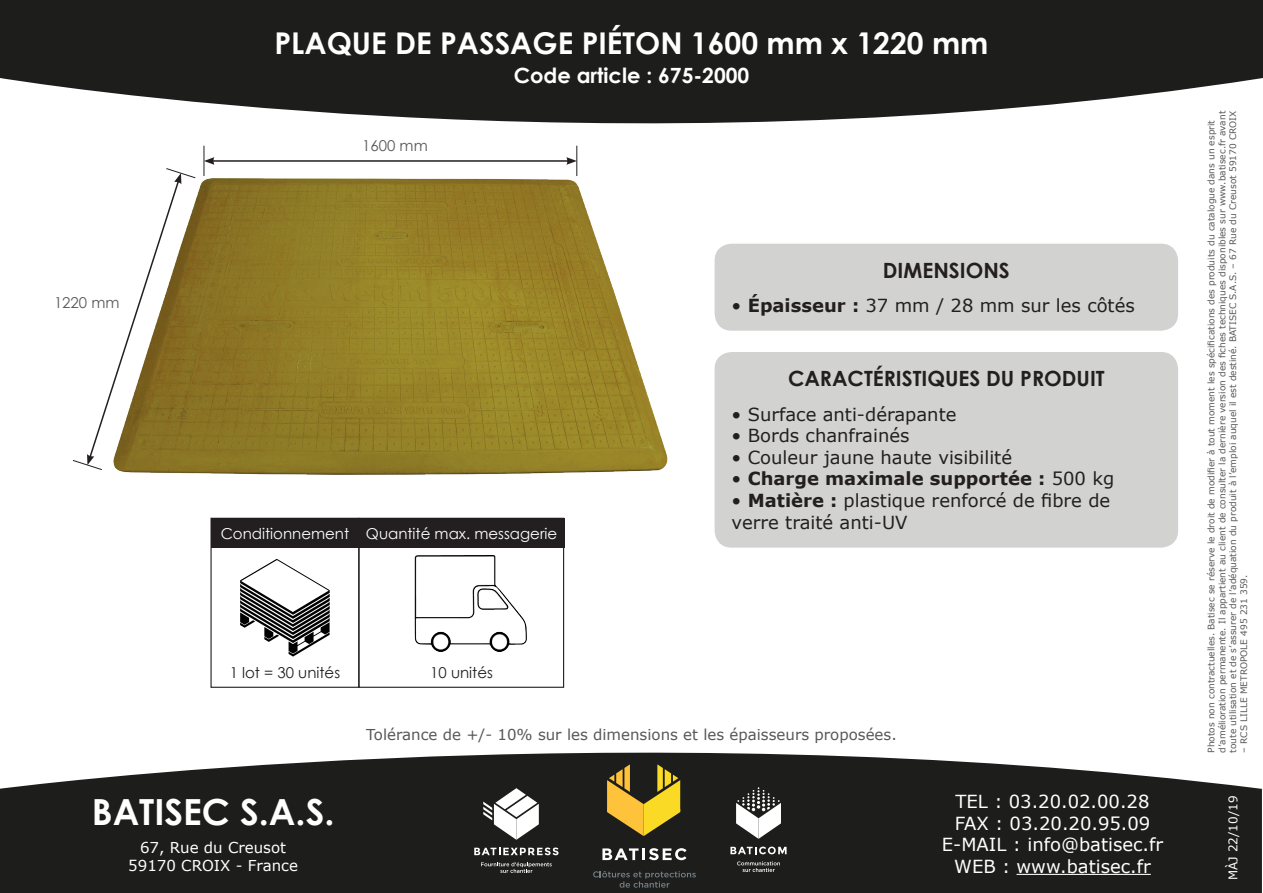
<style>
.page{position:relative;width:1263px;height:893px;background:#fff}
.page>*{position:absolute;margin:0;border:0;box-sizing:border-box;transform-origin:0 0}
.t1{font:700 36px "Century Gothic";color:#fff}
.t2{font:700 30px "Century Gothic";color:#fff}
.t3{font:700 21px "Century Gothic";color:#231f20}
.t4{font:700 21px "Century Gothic";color:#fff}
.t5{font:18px/21.6px "Verdana";color:#231f20}
.t6{font:18px/21.6px "Verdana";color:#fff;text-align:center}
.t7{font:700 18px "Verdana";color:#231f20}
.t8{font:15px "Verdana";color:#57585a}
.t9{font:15px "Century Gothic";color:#fff}
.t10{font:15px/18px "Verdana";color:#fff;text-align:center}
.t11{font:15px "Century Gothic";color:#231f20}
.t12{font:15px "Century Gothic";color:#57585a}
.t13{font:12px "Verdana";color:#fff}
.t14{font:9px/10.8px "Verdana";color:#57585a}
.s1{font-weight:700}
.s2{font-weight:400}
</style>
<div class="page">
<svg style="left:0;top:0;width:1263px;height:173px;fill:#1d1d1c"></svg>
<svg style="left:0;top:752px;width:1262px;height:141px;background:#323232"></svg>
<hr style="left:1016px;top:874px;width:135px;height:1px;background:#fff">
<svg style="left:607px;top:764px;width:73px;height:72px;background:#937b26"></svg>
<svg style="left:602px;top:848px;width:84px;height:12px"></svg>
<svg style="left:593px;top:871px;width:103px;height:17px;background:#2d2f30"></svg>
<svg style="left:730px;top:847px;width:56px;height:7px"></svg>
<svg style="left:737px;top:861px;width:43px;height:11px"></svg>
<svg style="left:736px;top:787px;width:45px;height:52px"></svg>
<svg style="left:474px;top:847px;width:84px;height:8px"></svg>
<svg style="left:483px;top:788px;width:56px;height:52px"></svg>
<svg style="left:481px;top:862px;width:71px;height:11px"></svg>
<div style="left:715px;top:244px;width:463px;height:87px;background:#d2d3d0;border-radius:17px"></div>
<div style="left:715px;top:352px;width:463px;height:196px;background:#d2d3d0;border-radius:17px"></div>
<img style="left:120px;top:173px;width:548px;height:302px">
<hr style="left:212px;top:160px;width:357px;height:2px;background:#231f20">
<svg style="left:205px;top:157px;width:9px;height:8px"></svg>
<svg style="left:566px;top:157px;width:10px;height:8px"></svg>
<hr style="left:204px;top:146px;width:1px;height:30px;background:#231f20">
<hr style="left:576px;top:146px;width:1px;height:30px;background:#231f20">
<svg style="left:72px;top:168px;width:124px;height:303px"></svg>
<div style="left:54px;top:297px;width:66px;height:11px;background:#fff"></div>
<div style="left:210px;top:518px;width:149px;height:170px;border:1px solid #231f20"></div>
<div style="left:211px;top:518px;width:148px;height:30px;background:#231f20"></div>
<svg style="left:240px;top:559px;width:90px;height:98px"></svg>
<div style="left:358px;top:518px;width:206px;height:170px;border:1px solid #231f20"></div>
<div style="left:359px;top:518px;width:205px;height:30px;background:#231f20"></div>
<img style="left:414px;top:556px;width:113px;height:96px">
<h2 class="t2" style="left:274px;top:20px;width:715px">PLAQUE DE PASSAGE PIÉTON 1600 mm x 1220 mm</h2>
<h3 class="t4" style="left:514px;top:59px;width:237px">Code article : 675-2000</h3>
<h3 class="t12" style="left:54px;top:292px;width:67px">1220 mm</h3>
<h3 class="t12" style="left:362px;top:135px;width:67px">1600 mm</h3>
<h3 class="t9" style="left:221px;top:523px;width:130px">Conditionnement</h3>
<h3 class="t9" style="left:366px;top:523px;width:193px">Quantité max. messagerie</h3>
<h3 class="t3" style="left:883px;top:254px;width:128px">DIMENSIONS</h3>
<h3 class="t5" style="left:732px;top:295px;width:405px">• <span class="s1">Épaisseur :</span> 37 mm / 28 mm sur les côtés</h3>
<h3 class="t3" style="left:788px;top:363px;width:318px">CARACTÉRISTIQUES DU PRODUIT</h3>
<h3 class="t5" style="left:732px;top:403px;width:226px">• Surface anti-dérapante</h3>
<h3 class="t5" style="left:732px;top:425px;width:179px">• Bords chanfrainés</h3>
<h3 class="t5" style="left:732px;top:446px;width:282px">• Couleur jaune haute visibilité</h3>
<h3 class="t7" style="left:732px;top:466px;width:384px"><span class="s2">•</span> Charge maximale supportée : <span class="s2">500 kg</span></h3>
<h3 class="t5" style="left:732px;top:489px;width:380px">• <span class="s1">Matière :</span> plastique renforcé de fibre de verre traité anti-UV</h3>
<h3 class="t11" style="left:230px;top:662px;width:112px">1 lot = 30 unités</h3>
<h1 class="t1" style="left:92px;top:784px;width:244px">BATISEC S.A.S.</h1>
<h3 class="t10" style="left:128px;top:839px;width:171px">67, Rue du Creusot<br>59170 CROIX - France</h3>
<h3 class="t11" style="left:430px;top:662px;width:64px">10 unités</h3>
<h3 class="t8" style="left:366px;top:724px;width:532px">Tolérance de +/- 10% sur les dimensions et les épaisseurs proposées.</h3>
<h3 class="t6" style="left:942px;top:790px;width:223px">TEL : 03.20.02.00.28<br>FAX : 03.20.20.95.09<br>E-MAIL : info@batisec.fr<br>WEB : www.batisec.fr</h3>
<p class="t14" style="left:1206px;top:753px;width:643px;rotate:-90deg">Photos non contractuelles. Batisec se réserve le droit de modifier à tout moment les spécifications des produits du catalogue dans un esprit d’amélioration permanente. Il appartient au client de consulter la dernière version des fiches techniques disponibles sur www.batisec.fr avant toute utilisation et de s’assurer de l’adéquation du produit à l’emploi auquel il est destiné. BATISEC S.A.S. – 67 Rue du Creusot 59170 CROIX</p>
<p class="t14" style="left:1238px;top:753px;width:180px;rotate:-90deg">– RCS LILLE METROPOLE 495 231 359.</p>
<h3 class="t13" style="left:1225px;top:880px;width:86px;rotate:-90deg">MÀJ 22/10/19</h3>
</div>
